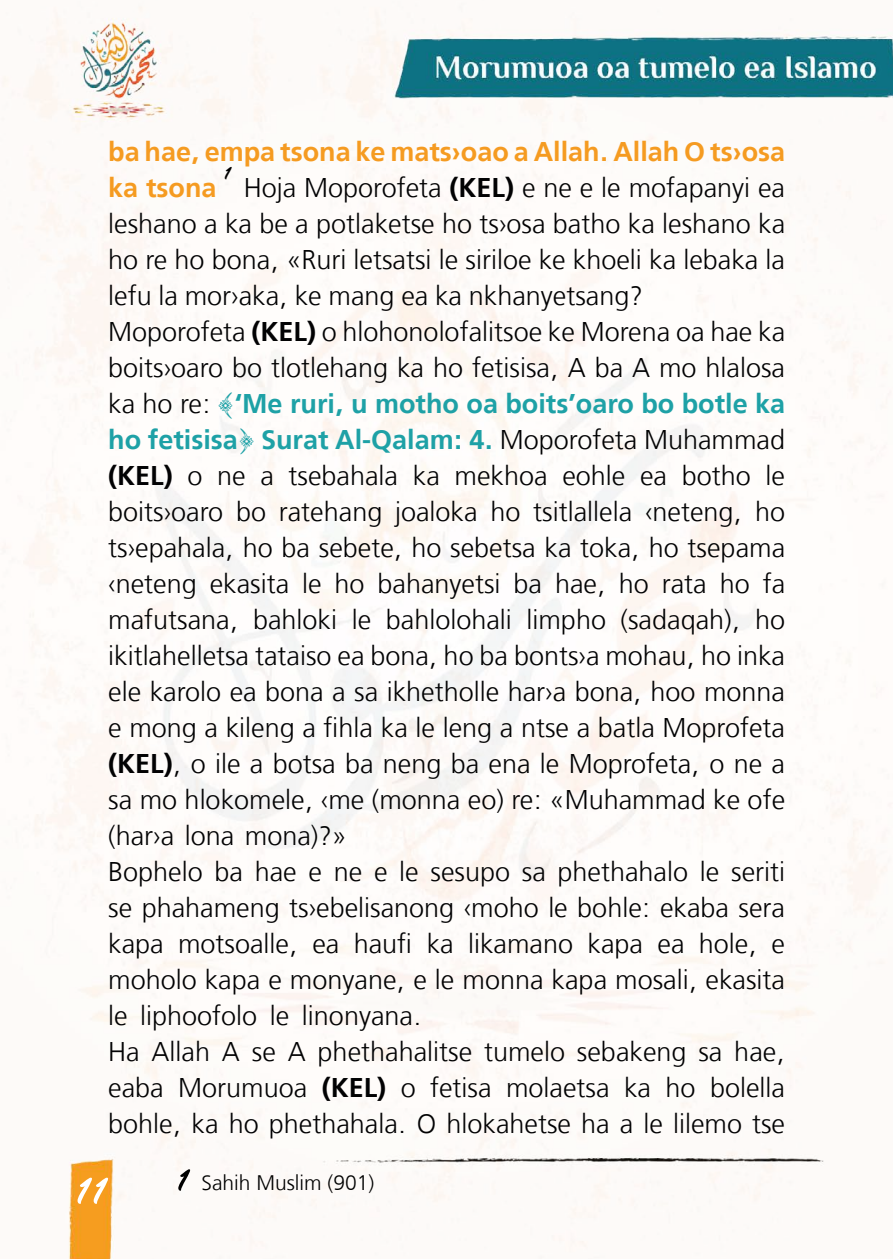
<style>
.page{position:relative;width:893px;height:1259px;background:#fff}
.page>*{position:absolute;margin:0;border:0;box-sizing:border-box;transform-origin:0 0}
.t1{font:66px "A Arslan Wessam A A Arslan Wessam A";color:#fff}
.t2{font:54px "A Arslan Wessam A A Arslan Wessam A";color:#000}
.t3{font:31.5px "A Arslan Wessam A A Arslan Wessam A";color:#000}
.t4{font:300 27px/36px "Frutiger LT Arabic 45";color:#020203}
.t5{font:700 27px/36px "Frutiger LT Arabic 65";color:#1ea1a6}
.t6{font:700 27px/36px "Frutiger LT Arabic 65";color:#f59b21}
.t7{font:300 21px "Frutiger LT Arabic 45";color:#000}
.s1{font-family:"Frutiger LT Arabic 65";font-weight:700}
.s2{font-family:"Frutiger LT Arabic 45";font-weight:300;color:#020203}
.s3{font-family:"Frutiger LT Arabic 45";font-weight:300}
</style>
<div class="page">
<img style="left:2px;top:6px;width:891px;height:1253px">
<p class="t6" style="left:108px;top:134px;width:678px">ba hae, empa tsona ke mats›oao a Allah. Allah O ts›osa ka tsona</p>
<p class="t3" style="left:225px;top:150px;width:9px">1</p>
<p class="t4" style="left:108px;top:170px;width:678px;text-indent:136px">Hoja Moporofeta <span class="s1">(KEL)</span> e ne e le mofapanyi ea leshano a ka be a potlaketse ho ts›osa batho ka leshano ka ho re ho bona, «Ruri letsatsi le siriloe ke khoeli ka lebaka la lefu la mor›aka, ke mang ea ka nkhanyetsang?<br>Moporofeta <span class="s1">(KEL)</span> o hlohonolofalitsoe ke Morena oa hae ka boits›oaro bo tlotlehang ka ho fetisisa, A ba A mo hlalosa</p>
<p class="t5" style="left:108px;top:386px;width:678px"><span class="s2">ka ho re:</span> <span class="s3">﴾</span>‘Me ruri, u motho oa boits’oaro bo botle ka ho fetisisa﴿ Surat Al-Qalam: 4. <span class="s2">Moporofeta Muhammad</span></p>
<p class="t4" style="left:108px;top:457px;width:678px"><span class="s1">(KEL)</span> o ne a tsebahala ka mekhoa eohle ea botho le boits›oaro bo ratehang joaloka ho tsitlallela ‹neteng, ho ts›epahala, ho ba sebete, ho sebetsa ka toka, ho tsepama ‹neteng ekasita le ho bahanyetsi ba hae, ho rata ho fa mafutsana, bahloki le bahlolohali limpho (sadaqah), ho ikitlahelletsa tataiso ea bona, ho ba bonts›a mohau, ho inka ele karolo ea bona a sa ikhetholle har›a bona, hoo monna e mong a kileng a fihla ka le leng a ntse a batla Moprofeta <span class="s1">(KEL)</span>, o ile a botsa ba neng ba ena le Moprofeta, o ne a sa mo hlokomele, ‹me (monna eo) re: «Muhammad ke ofe (har›a lona mona)?»<br>Bophelo ba hae e ne e le sesupo sa phethahalo le seriti se phahameng ts›ebelisanong ‹moho le bohle: ekaba sera kapa motsoalle, ea haufi ka likamano kapa ea hole, e moholo kapa e monyane, e le monna kapa mosali, ekasita le liphoofolo le linonyana.<br>Ha Allah A se A phethahalitse tumelo sebakeng sa hae, eaba Morumuoa <span class="s1">(KEL)</span> o fetisa molaetsa ka ho bolella bohle, ka ho phethahala. O hlokahetse ha a le lilemo tse</p>
<h2 class="t2" style="left:178px;top:1139px;width:15px">1</h2>
<p class="t7" style="left:202px;top:1166px;width:174px">Sahih Muslim (901)</p>
<h1 class="t1" style="left:77px;top:1141px;width:34px">11</h1>
</div>
